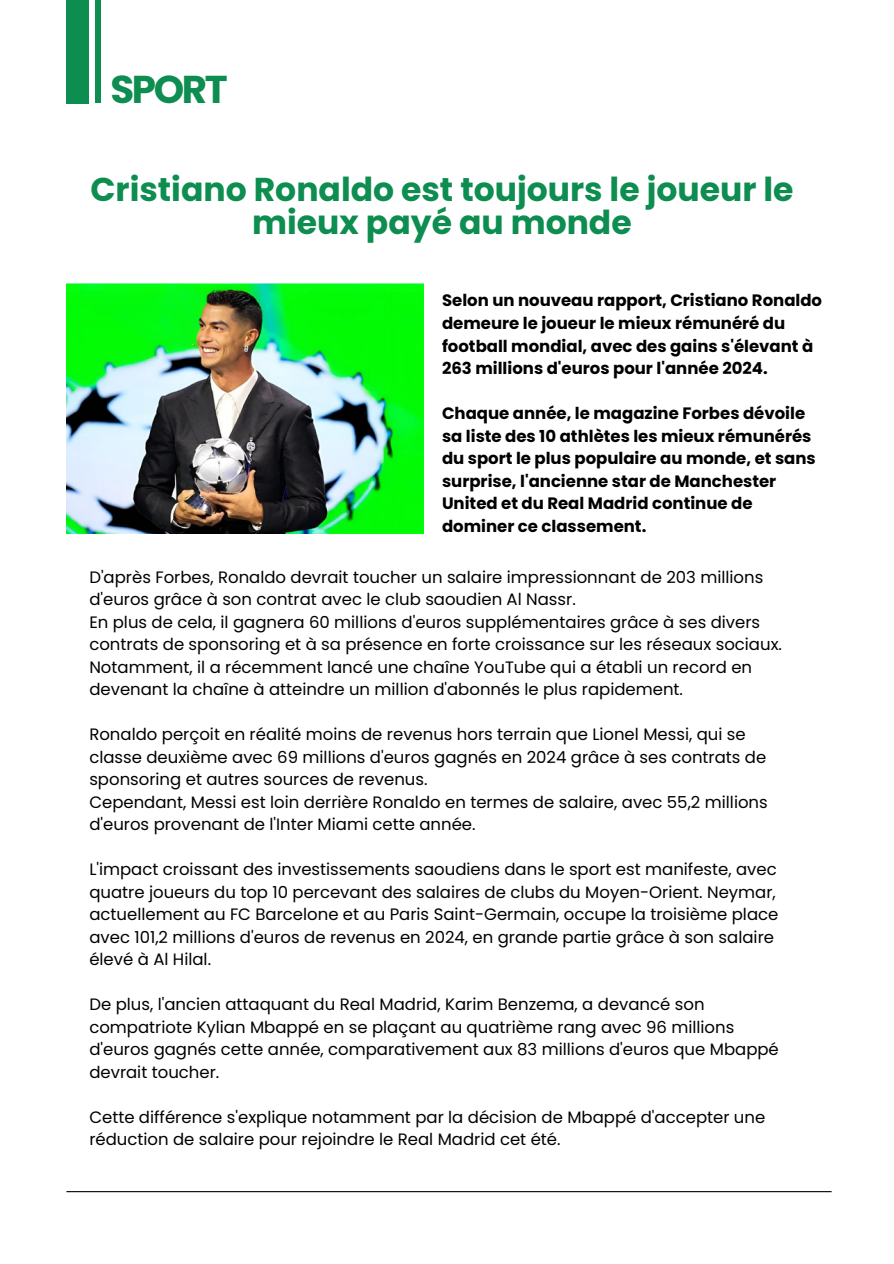
<style>
.page{position:relative;width:894px;height:1264px;background:#fff}
.page>*{position:absolute;margin:0;border:0;box-sizing:border-box;transform-origin:0 0}
.t1{font:700 38.85px "Poppins";letter-spacing:-.06em;color:#0d8d50}
.t2{font:700 33px/32.7px "Poppins";color:#0d8d50;text-align:center}
.t3{font:16.5px/22.5px "Poppins";color:#000}
.t4{font:700 16.5px/22.5px "Poppins";color:#000}
</style>
<div class="page">
<hr style="left:66px;top:1191px;width:765px;height:1px;background:#000">
<div style="left:67px;top:0;width:22px;height:104px;background:#0d8d50"></div>
<hr style="left:96px;top:0;width:4px;height:102px;background:#0d8d50">
<img style="left:66px;top:283px;width:357px;height:250px">
<p class="t1" style="left:110px;top:62px;width:119px">SPORT</p>
<h1 class="t2" style="left:90px;top:173px;width:704px">Cristiano Ronaldo est toujours le joueur le mieux payé au monde</h1>
<h2 class="t4" style="left:442px;top:289px;width:381px">Selon un nouveau rapport, Cristiano Ronaldo demeure le joueur le mieux rémunéré du football mondial, avec des gains s'élevant à 263 millions d'euros pour l'année 2024.</h2>
<p class="t4" style="left:442px;top:402px;width:375px">Chaque année, le magazine Forbes dévoile sa liste des 10 athlètes les mieux rémunérés du sport le plus populaire au monde, et sans surprise, l'ancienne star de Manchester United et du Real Madrid continue de dominer ce classement.</p>
<h3 class="t3" style="left:89px;top:565px;width:675px">D'après Forbes, Ronaldo devrait toucher un salaire impressionnant de 203 millions d'euros grâce à son contrat avec le club saoudien Al Nassr.</h3>
<h3 class="t3" style="left:89px;top:610px;width:694px">En plus de cela, il gagnera 60 millions d'euros supplémentaires grâce à ses divers contrats de sponsoring et à sa présence en forte croissance sur les réseaux sociaux.<br>Notamment, il a récemment lancé une chaîne YouTube qui a établi un record en devenant la chaîne à atteindre un million d'abonnés le plus rapidement.</h3>
<p class="t3" style="left:89px;top:723px;width:678px">Ronaldo perçoit en réalité moins de revenus hors terrain que Lionel Messi, qui se classe deuxième avec 69 millions d'euros gagnés en 2024 grâce à ses contrats de sponsoring et autres sources de revenus.</p>
<p class="t3" style="left:89px;top:790px;width:679px">Cependant, Messi est loin derrière Ronaldo en termes de salaire, avec 55,2 millions d'euros provenant de l'Inter Miami cette année.</p>
<p class="t3" style="left:89px;top:858px;width:690px">L'impact croissant des investissements saoudiens dans le sport est manifeste, avec quatre joueurs du top 10 percevant des salaires de clubs du Moyen-Orient. Neymar, actuellement au FC Barcelone et au Paris Saint-Germain, occupe la troisième place avec 101,2 millions d'euros de revenus en 2024, en grande partie grâce à son salaire élevé à Al Hilal.</p>
<p class="t3" style="left:89px;top:993px;width:690px">De plus, l'ancien attaquant du Real Madrid, Karim Benzema, a devancé son compatriote Kylian Mbappé en se plaçant au quatrième rang avec 96 millions d'euros gagnés cette année, comparativement aux 83 millions d'euros que Mbappé devrait toucher.</p>
<p class="t3" style="left:89px;top:1105px;width:677px">Cette différence s'explique notamment par la décision de Mbappé d'accepter une réduction de salaire pour rejoindre le Real Madrid cet été.</p>
</div>
